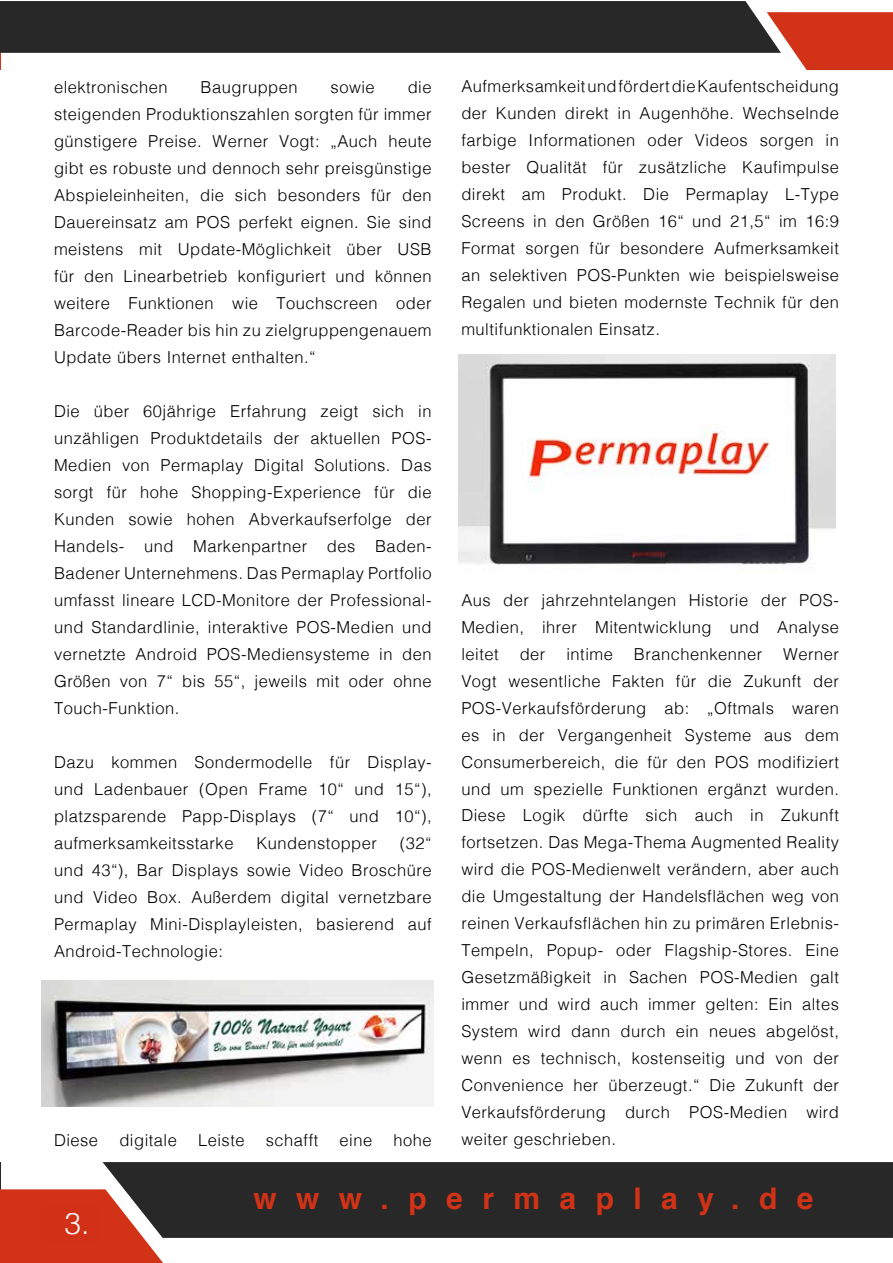
<style>
.page{position:relative;width:893px;height:1263px;background:#fff}
.page>*{position:absolute;margin:0;border:0;box-sizing:border-box;transform-origin:0 0}
.t1{font:700 30px "Helvetica";letter-spacing:.65em;color:#d23216}
.t2{font:300 30px "Helvetica";color:#fff}
.t3{font:300 16.5px/27px "Helvetica";letter-spacing:.03em;color:#000;text-align:justify}
</style>
<div class="page">
<svg style="left:0;top:1px;width:893px;height:69px"></svg>
<div style="left:103px;top:1162px;width:790px;height:76px;background:#282829"></div>
<svg style="left:0;top:1189px;width:163px;height:74px"></svg>
<div style="left:41px;top:1206px;width:57px;height:36px;background:#d23017"></div>
<img style="left:458px;top:355px;width:378px;height:213px">
<img style="left:41px;top:981px;width:393px;height:126px">
<p class="t3" style="left:461px;top:72px;width:379px">Aufmerksamkeit und fördert die Kaufentscheidung der Kunden direkt in Augenhöhe. Wechselnde farbige Informationen oder Videos sorgen in bester Qualität für zusätzliche Kaufimpulse direkt am Produkt. Die Permaplay L-Type Screens in den Größen 16“ und 21,5“ im 16:9<br>Format sorgen für besondere Aufmerksamkeit an selektiven POS-Punkten wie beispielsweise Regalen und bieten modernste Technik für den multifunktionalen Einsatz.</p>
<p class="t3" style="left:54px;top:72px;width:379px;text-indent:354px">die steigenden Produktionszahlen sorgten für immer günstigere Preise. Werner Vogt: „Auch heute gibt es robuste und dennoch sehr preisgünstige Abspieleinheiten, die sich besonders für den Dauereinsatz am POS perfekt eignen. Sie sind meistens mit Update-Möglichkeit über USB für den Linearbetrieb konfiguriert und können weitere Funktionen wie Touchscreen oder Barcode-Reader bis hin zu zielgruppengenauem Update übers Internet enthalten.“</p>
<p class="t3" style="left:54px;top:396px;width:379px">Die über 60jährige Erfahrung zeigt sich in unzähligen Produktdetails der aktuellen POS-Medien von Permaplay Digital Solutions. Das sorgt für hohe Shopping-Experience für die Kunden sowie hohen Abverkaufserfolge der Handels- und Markenpartner des Baden-Badener Unternehmens. Das Permaplay Portfolio umfasst lineare LCD-Monitore der Professional&shy;und Standardlinie, interaktive POS-Medien und vernetzte Android POS-Mediensysteme in den Größen von 7“ bis 55“, jeweils mit oder ohne Touch-Funktion.</p>
<p class="t3" style="left:54px;top:72px;width:115px">elektronischen</p>
<p class="t3" style="left:201px;top:72px;width:99px">Baugruppen</p>
<p class="t3" style="left:331px;top:72px;width:46px">sowie</p>
<p class="t3" style="left:461px;top:585px;width:379px">Aus der jahrzehntelangen Historie der POS-Medien, ihrer Mitentwicklung und Analyse leitet</p>
<p class="t3" style="left:461px;top:639px;width:379px;text-indent:322px">Werner Vogt wesentliche Fakten für die Zukunft der POS-Verkaufsförderung ab: „Oftmals waren es in der Vergangenheit Systeme aus dem Consumerbereich, die für den POS modifiziert und um spezielle Funktionen ergänzt wurden.<br>Diese Logik dürfte sich auch in Zukunft fortsetzen. Das Mega-Thema Augmented Reality wird die POS-Medienwelt verändern, aber auch die Umgestaltung der Handelsflächen weg von reinen Verkaufsflächen hin zu primären Erlebnis-Tempeln, Popup- oder Flagship-Stores. Eine Gesetzmäßigkeit in Sachen POS-Medien galt immer und wird auch immer gelten: Ein altes System wird dann durch ein neues abgelöst, wenn es technisch, kostenseitig und von der Convenience her überzeugt.“ Die Zukunft der Verkaufsförderung durch POS-Medien wird weiter geschrieben.</p>
<h1 class="t1" style="left:253px;top:1174px;width:562px">www.permaplay.de</h1>
<p class="t3" style="left:520px;top:639px;width:27px">der</p>
<p class="t3" style="left:566px;top:639px;width:48px">intime</p>
<p class="t3" style="left:634px;top:639px;width:130px">Branchenkenner</p>
<p class="t3" style="left:54px;top:747px;width:379px">Dazu kommen Sondermodelle für Display&shy;und Ladenbauer (Open Frame 10“ und 15“), platzsparende Papp-Displays (7“ und 10“), aufmerksamkeitsstarke</p>
<p class="t3" style="left:54px;top:828px;width:379px;text-indent:346px">(32“ und 43“), Bar Displays sowie Video Broschüre und Video Box. Außerdem digital vernetzbare Permaplay Mini-Displayleisten, basierend auf Android-Technologie:</p>
<p class="t3" style="left:256px;top:828px;width:122px">Kundenstopper</p>
<p class="t3" style="left:54px;top:1125px;width:46px">Diese</p>
<p class="t3" style="left:119px;top:1125px;width:59px">digitale</p>
<p class="t3" style="left:198px;top:1125px;width:48px">Leiste</p>
<p class="t3" style="left:266px;top:1125px;width:54px">schafft</p>
<p class="t3" style="left:340px;top:1125px;width:34px">eine</p>
<p class="t3" style="left:393px;top:1125px;width:40px">hohe</p>
<h1 class="t2" style="left:55px;top:1198px;width:36px">2.3.</h1>
</div>
